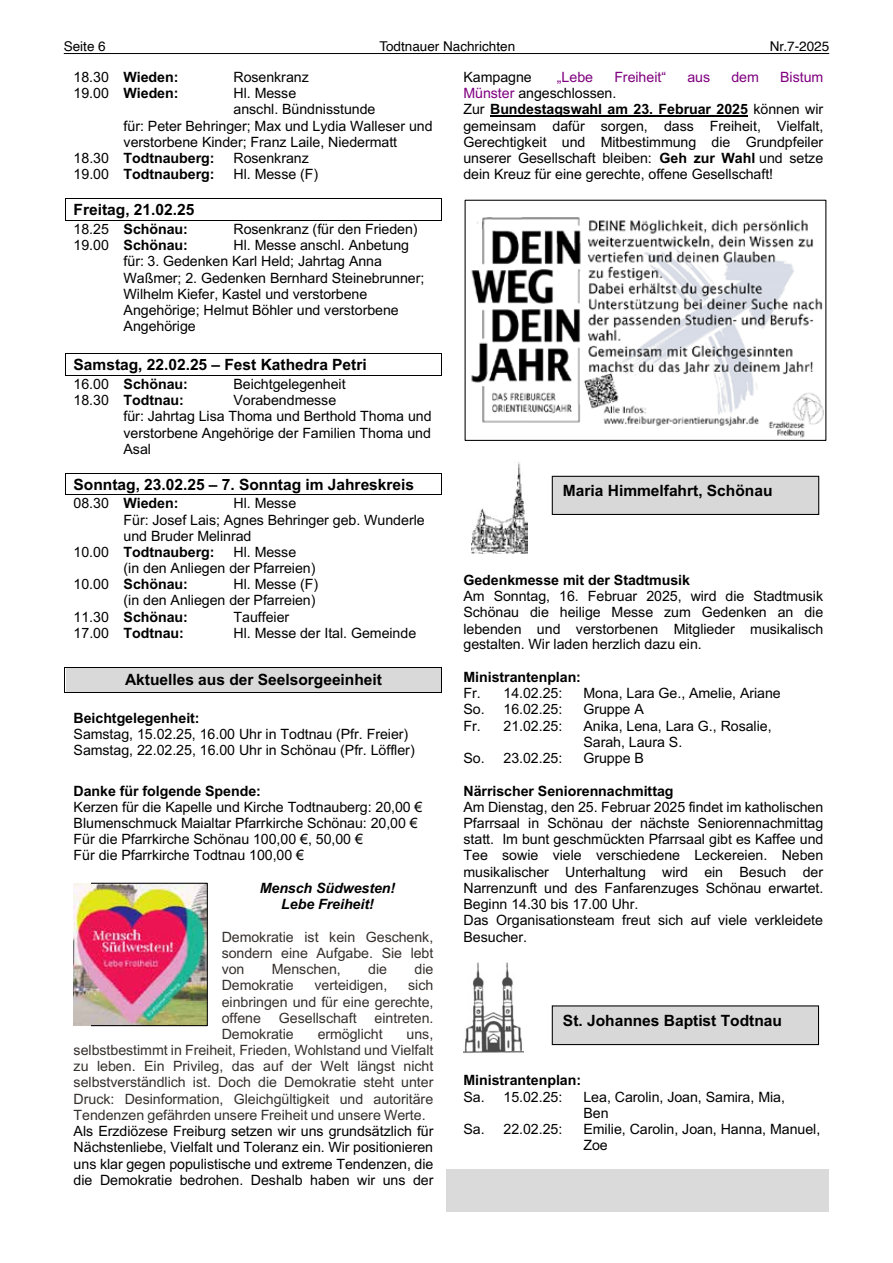
<style>
.page{position:relative;width:893px;height:1263px;background:#fff}
.page>*{position:absolute;margin:0;border:0;box-sizing:border-box;transform-origin:0 0}
.t1{font:700 15.6px "Arial";color:#000}
.t2{font:14.25px/16.2px "Arial";letter-spacing:-.005em;color:#000}
.t3{font:14.25px/16.2px "Arial";letter-spacing:-.005em;color:#36302d;text-align:justify}
.t4{font:700 14.25px "Arial";letter-spacing:-.005em;color:#000}
.t5{font:italic 700 14.25px/16.2px "Arial";letter-spacing:-.005em;color:#000;text-align:center}
.t6{font:14.25px "Arial";letter-spacing:-.005em;color:#800080}
.t7{font:13.5px "Helvetica";color:#000}
.s1{font-weight:400}
.s2{color:#800080}
.s3{font-weight:700}
</style>
<div class="page">
<hr style="left:64px;top:53px;width:765px;height:1px;background:#000">
<hr style="left:66px;top:199px;width:375px;height:1px;background:#000">
<hr style="left:66px;top:220px;width:375px;height:1px;background:#000">
<svg style="left:65px;top:199px;width:1px;height:22px"></svg>
<svg style="left:441px;top:199px;width:1px;height:22px"></svg>
<hr style="left:66px;top:354px;width:375px;height:1px;background:#000">
<hr style="left:66px;top:375px;width:375px;height:1px;background:#000">
<svg style="left:65px;top:354px;width:1px;height:22px"></svg>
<svg style="left:441px;top:354px;width:1px;height:22px"></svg>
<hr style="left:66px;top:473px;width:375px;height:1px;background:#000">
<hr style="left:66px;top:494px;width:375px;height:1px;background:#000">
<svg style="left:65px;top:473px;width:1px;height:22px"></svg>
<svg style="left:441px;top:473px;width:1px;height:22px"></svg>
<div style="left:66px;top:668px;width:375px;height:24px;background:#d9d9d9"></div>
<hr style="left:65px;top:667px;width:376px;height:1px;background:#000">
<hr style="left:65px;top:692px;width:376px;height:1px;background:#000">
<svg style="left:64px;top:667px;width:1px;height:26px"></svg>
<svg style="left:441px;top:667px;width:1px;height:26px"></svg>
<hr style="left:490px;top:116px;width:258px;height:1px;background:#000">
<img style="left:471px;top:217px;width:353px;height:221px">
<div style="left:465px;top:200px;width:361px;height:241px;border:1px solid #000"></div>
<img style="left:463px;top:962px;width:61px;height:92px">
<div style="left:552px;top:1006px;width:266px;height:38px;background:#d8d8d8"></div>
<div style="left:552px;top:1005px;width:267px;height:40px;border:1px solid #000"></div>
<img style="left:471px;top:462px;width:56px;height:91px">
<div style="left:552px;top:476px;width:267px;height:38px;background:#d8d8d8"></div>
<div style="left:552px;top:476px;width:267px;height:39px;border:1px solid #000"></div>
<img style="left:74px;top:884px;width:17px;height:141px">
<img style="left:91px;top:883px;width:117px;height:143px">
<div style="left:446px;top:1169px;width:383px;height:43px;background:#dadada"></div>
<p class="t7" style="left:64px;top:35px;width:44px">Seite 6</p>
<p class="t7" style="left:379px;top:35px;width:137px">Todtnauer Nachrichten</p>
<p class="t7" style="left:770px;top:35px;width:61px">Nr.7-2025</p>
<p class="t4" style="left:74px;top:67px;width:106px"><span class="s1">18.30</span> Wieden:</p>
<p class="t2" style="left:234px;top:69px;width:77px">Rosenkranz</p>
<p class="t4" style="left:74px;top:83px;width:106px"><span class="s1">19.00</span> Wieden:</p>
<p class="t2" style="left:234px;top:85px;width:64px">Hl. Messe</p>
<p class="t2" style="left:234px;top:101px;width:143px">anschl. Bündnisstunde</p>
<p class="t2" style="left:124px;top:117px;width:310px">für: Peter Behringer; Max und Lydia Walleser und</p>
<p class="t2" style="left:124px;top:134px;width:275px">verstorbene Kinder; Franz Laile, Niedermatt</p>
<p class="t4" style="left:74px;top:148px;width:142px"><span class="s1">18.30</span> Todtnauberg:</p>
<p class="t2" style="left:234px;top:150px;width:77px">Rosenkranz</p>
<p class="t4" style="left:74px;top:164px;width:142px"><span class="s1">19.00</span> Todtnauberg:</p>
<p class="t2" style="left:234px;top:166px;width:86px">Hl. Messe (F)</p>
<p class="t1" style="left:74px;top:199px;width:122px">Freitag, 21.02.25</p>
<p class="t4" style="left:74px;top:219px;width:116px"><span class="s1">18.25</span> Schönau:</p>
<p class="t2" style="left:234px;top:221px;width:186px">Rosenkranz (für den Frieden)</p>
<p class="t4" style="left:74px;top:235px;width:116px"><span class="s1">19.00</span> Schönau:</p>
<p class="t2" style="left:463px;top:69px;width:70px">Kampagne</p>
<p class="t6" style="left:557px;top:67px;width:38px">„Lebe</p>
<p class="t6" style="left:614px;top:67px;width:53px">Freiheit“</p>
<p class="t6" style="left:687px;top:67px;width:24px">aus</p>
<p class="t6" style="left:731px;top:67px;width:29px">dem</p>
<p class="t6" style="left:780px;top:67px;width:45px">Bistum</p>
<p class="t2" style="left:463px;top:85px;width:361px"><span class="s2">Münster</span> angeschlossen.<br>Zur <span class="s3">Bundestagswahl am 23. Februar 2025</span> können wir gemeinsam dafür sorgen, dass Freiheit, Vielfalt, Gerechtigkeit und Mitbestimmung die Grundpfeiler unserer Gesellschaft bleiben: <span class="s3">Geh zur Wahl</span> und setze dein Kreuz für eine gerechte, offene Gesellschaft!</p>
<p class="t2" style="left:124px;top:237px;width:302px;text-indent:110px">Hl. Messe anschl. Anbetung für: 3. Gedenken Karl Held; Jahrtag Anna Waßmer; 2. Gedenken Bernhard Steinebrunner; Wilhelm Kiefer, Kastel und verstorbene Angehörige; Helmut Böhler und verstorbene Angehörige</p>
<p class="t1" style="left:74px;top:354px;width:295px">Samstag, 22.02.25 – Fest Kathedra Petri</p>
<p class="t4" style="left:74px;top:374px;width:116px"><span class="s1">16.00</span> Schönau:</p>
<p class="t2" style="left:233px;top:376px;width:114px">Beichtgelegenheit</p>
<p class="t4" style="left:74px;top:390px;width:112px"><span class="s1">18.30</span> Todtnau:</p>
<p class="t2" style="left:124px;top:392px;width:310px;text-indent:110px">Vorabendmesse<br>für: Jahrtag Lisa Thoma und Berthold Thoma und verstorbene Angehörige der Familien Thoma und<br>Asal</p>
<p class="t1" style="left:74px;top:473px;width:342px">Sonntag, 23.02.25 – 7. Sonntag im Jahreskreis</p>
<p class="t4" style="left:74px;top:493px;width:106px"><span class="s1">08.30</span> Wieden:</p>
<p class="t2" style="left:234px;top:495px;width:64px">Hl. Messe</p>
<p class="t2" style="left:124px;top:511px;width:303px">Für: Josef Lais; Agnes Behringer geb. Wunderle</p>
<p class="t2" style="left:124px;top:528px;width:129px">und Bruder Melinrad</p>
<p class="t4" style="left:74px;top:542px;width:142px"><span class="s1">10.00</span> Todtnauberg:</p>
<p class="t2" style="left:234px;top:543px;width:64px">Hl. Messe</p>
<p class="t2" style="left:124px;top:560px;width:193px">(in den Anliegen der Pfarreien)</p>
<p class="t4" style="left:74px;top:574px;width:116px"><span class="s1">10.00</span> Schönau:</p>
<p class="t2" style="left:234px;top:576px;width:86px">Hl. Messe (F)</p>
<p class="t2" style="left:124px;top:592px;width:193px">(in den Anliegen der Pfarreien)</p>
<p class="t4" style="left:74px;top:607px;width:116px"><span class="s1">11.30</span> Schönau:</p>
<p class="t2" style="left:234px;top:608px;width:57px">Tauffeier</p>
<p class="t4" style="left:74px;top:623px;width:112px"><span class="s1">17.00</span> Todtnau:</p>
<p class="t2" style="left:234px;top:625px;width:184px">Hl. Messe der Ital. Gemeinde</p>
<p class="t1" style="left:125px;top:668px;width:258px">Aktuelles aus der Seelsorgeeinheit</p>
<p class="t4" style="left:74px;top:707px;width:128px">Beichtgelegenheit:</p>
<p class="t2" style="left:74px;top:726px;width:343px">Samstag, 15.02.25, 16.00 Uhr in Todtnau (Pfr. Freier)<br>Samstag, 22.02.25, 16.00 Uhr in Schönau (Pfr. Löffler)</p>
<p class="t4" style="left:74px;top:781px;width:189px">Danke für folgende Spende:</p>
<p class="t2" style="left:74px;top:799px;width:350px">Kerzen für die Kapelle und Kirche Todtnauberg: 20,00 € Blumenschmuck Maialtar Pfarrkirche Schönau: 20,00 € Für die Pfarrkirche Schönau 100,00 €, 50,00 €<br>Für die Pfarrkirche Todtnau 100,00 €</p>
<p class="t5" style="left:260px;top:880px;width:137px">Mensch Südwesten!<br>Lebe Freiheit!</p>
<p class="t3" style="left:222px;top:928px;width:213px">Demokratie ist kein Geschenk, sondern eine Aufgabe. Sie lebt von</p>
<p class="t1" style="left:563px;top:480px;width:211px">Maria Himmelfahrt, Schönau</p>
<p class="t4" style="left:463px;top:570px;width:228px">Gedenkmesse mit der Stadtmusik</p>
<p class="t2" style="left:463px;top:588px;width:361px;text-align:justify">Am Sonntag, 16. Februar 2025, wird die Stadtmusik Schönau die heilige Messe zum Gedenken an die lebenden und verstorbenen Mitglieder musikalisch gestalten. Wir laden herzlich dazu ein.</p>
<p class="t4" style="left:463px;top:667px;width:119px">Ministrantenplan:</p>
<p class="t2" style="left:463px;top:685px;width:100px">Fr. 14.02.25:</p>
<p class="t2" style="left:583px;top:685px;width:199px">Mona, Lara Ge., Amelie, Ariane</p>
<p class="t2" style="left:463px;top:701px;width:100px">So. 16.02.25:</p>
<p class="t2" style="left:583px;top:701px;width:62px">Gruppe A</p>
<p class="t2" style="left:463px;top:717px;width:100px">Fr. 21.02.25:</p>
<p class="t2" style="left:583px;top:717px;width:190px">Anika, Lena, Lara G., Rosalie,<br>Sarah, Laura S.</p>
<p class="t2" style="left:464px;top:750px;width:100px">So. 23.02.25:</p>
<p class="t2" style="left:583px;top:750px;width:62px">Gruppe B</p>
<p class="t4" style="left:464px;top:781px;width:211px">Närrischer Seniorennachmittag</p>
<p class="t2" style="left:464px;top:799px;width:361px">Am Dienstag, den 25. Februar 2025 findet im katholischen Pfarrsaal in Schönau der nächste Seniorennachmittag statt. Im bunt geschmückten Pfarrsaal gibt es Kaffee und Tee sowie viele verschiedene Leckereien. Neben musikalischer Unterhaltung wird ein Besuch der Narrenzunft und des Fanfarenzuges Schönau erwartet.<br>Beginn 14.30 bis 17.00 Uhr.<br>Das Organisationsteam freut sich auf viele verkleidete Besucher.</p>
<p class="t3" style="left:272px;top:961px;width:70px">Menschen,</p>
<p class="t3" style="left:368px;top:961px;width:20px">die</p>
<p class="t3" style="left:414px;top:961px;width:20px">die</p>
<p class="t3" style="left:222px;top:977px;width:74px">Demokratie</p>
<p class="t3" style="left:315px;top:977px;width:74px">verteidigen,</p>
<p class="t3" style="left:222px;top:977px;width:213px;text-indent:186px">sich einbringen und für eine gerechte, offene</p>
<p class="t3" style="left:279px;top:1009px;width:79px">Gesellschaft</p>
<p class="t3" style="left:375px;top:1009px;width:60px">eintreten.</p>
<p class="t3" style="left:222px;top:1026px;width:74px">Demokratie</p>
<p class="t3" style="left:318px;top:1026px;width:67px">ermöglicht</p>
<p class="t1" style="left:563px;top:1009px;width:220px">St. Johannes Baptist Todtnau</p>
<p class="t3" style="left:74px;top:1026px;width:361px;text-indent:333px">uns, selbstbestimmt in Freiheit, Frieden, Wohlstand und Vielfalt zu leben. Ein Privileg, das auf der Welt längst nicht selbstverständlich ist. Doch die Demokratie steht unter Druck: Desinformation, Gleichgültigkeit und autoritäre Tendenzen gefährden unsere Freiheit und unsere Werte.</p>
<p class="t2" style="left:74px;top:1123px;width:361px;text-align:justify">Als Erzdiözese Freiburg setzen wir uns grundsätzlich für Nächstenliebe, Vielfalt und Toleranz ein. Wir positionieren uns klar gegen populistische und extreme Tendenzen, die die Demokratie bedrohen. Deshalb haben wir uns der</p>
<p class="t4" style="left:464px;top:1070px;width:119px">Ministrantenplan:</p>
<p class="t2" style="left:464px;top:1088px;width:100px">Sa. 15.02.25:</p>
<p class="t2" style="left:583px;top:1088px;width:203px">Lea, Carolin, Joan, Samira, Mia,<br>Ben</p>
<p class="t2" style="left:464px;top:1121px;width:100px">Sa. 22.02.25:</p>
<p class="t2" style="left:583px;top:1121px;width:238px">Emilie, Carolin, Joan, Hanna, Manuel,<br>Zoe</p>
</div>
